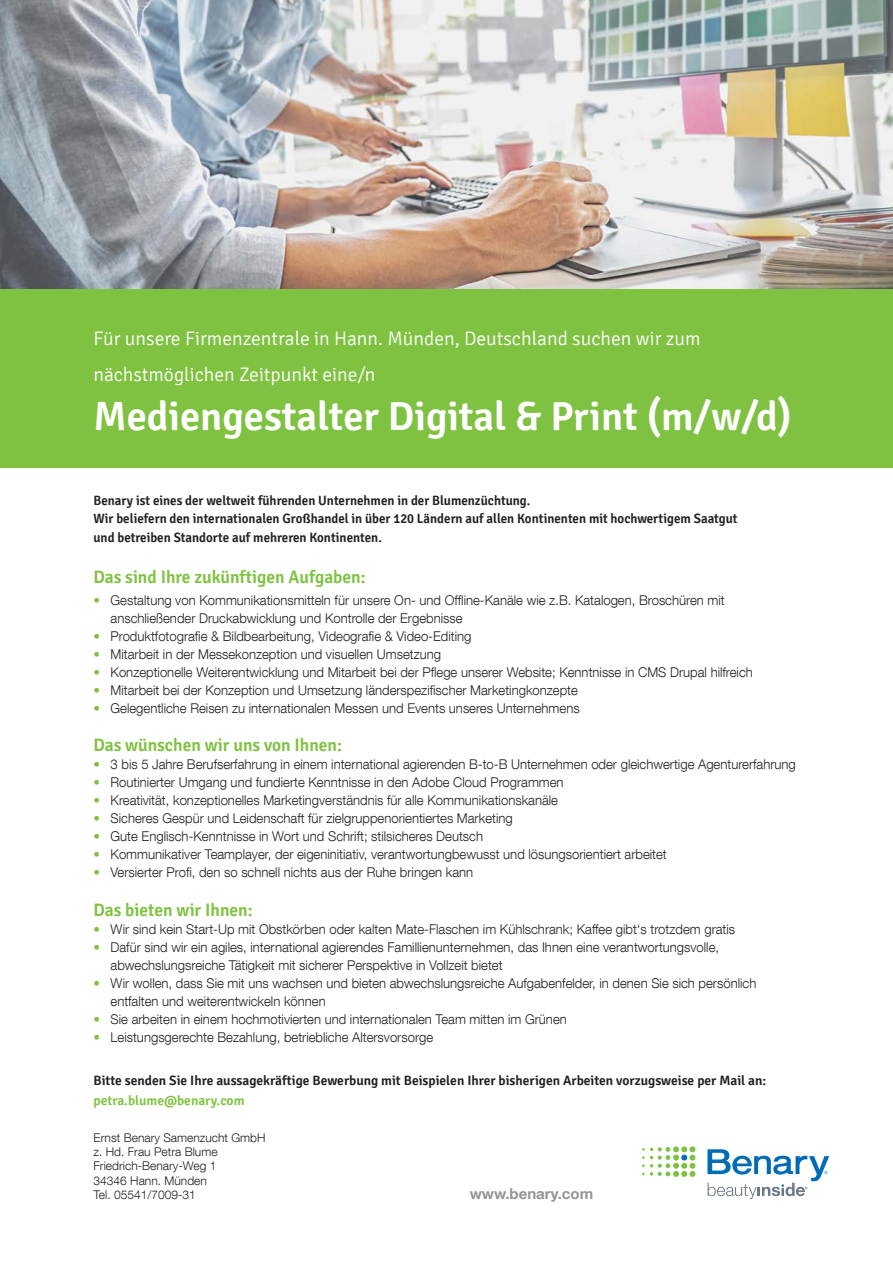
<style>
.page{position:relative;width:893px;height:1263px;background:#fff}
.page>*{position:absolute;margin:0;border:0;box-sizing:border-box;transform-origin:0 0}
.t1{font:600 40.5px "Signika";color:#fff}
.t2{font:300 19.5px "Signika";color:#fff}
.t3{font:600 18px "Signika";color:#7fc241}
.t4{font:700 15px "Helvetica Neue LT Com";color:#939598}
.t5{font:300 13.5px/18px "Helvetica Neue LT Com";color:#231f20}
.t6{font:600 13.5px/18px "Signika";color:#231f20;scale:.96 1}
.t7{font:600 13.5px/19.5px "Signika";color:#231f20}
.t8{font:300 12px "Helvetica Neue LT Com";color:#231f20}
.s1{font-weight:700;color:#7fc241}
.s2{color:#7fc241}
</style>
<div class="page">
<svg style="left:642px;top:1146px;width:53px;height:31px"></svg>
<svg style="left:707px;top:1149px;width:122px;height:50px"></svg>
<img style="left:0;top:0;width:893px;height:289px">
<div style="left:0;top:289px;width:893px;height:179px;background:#7fc241"></div>
<p class="t2" style="left:94px;top:328px;width:609px">Für unsere Firmenzentrale in Hann. Münden, Deutschland suchen wir zum</p>
<p class="t2" style="left:94px;top:364px;width:283px">nächstmöglichen Zeitpunkt eine/n</p>
<p class="t1" style="left:94px;top:393px;width:700px">Mediengestalter Digital &amp; Print (m/w/d)</p>
<p class="t6" style="left:94px;top:492px;width:672px">Benary ist eines der weltweit führenden Unternehmen in der Blumenzüchtung.<br>Wir beliefern den internationalen Großhandel in über 120 Ländern auf allen Kontinenten mit hochwertigem Saatgut</p>
<p class="t6" style="left:94px;top:529px;width:302px">und betreiben Standorte auf mehreren Kontinenten.</p>
<p class="t3" style="left:94px;top:567px;width:274px">Das sind Ihre zukünftigen Aufgaben:</p>
<p class="t5" style="left:111px;top:591px;width:616px;text-indent:-17px"><span class="s1">•</span> Gestaltung von Kommunikationsmitteln für unsere On- und Offline-Kanäle wie z.B. Katalogen, Broschüren mit anschließender Druckabwicklung und Kontrolle der Ergebnisse</p>
<p class="t5" style="left:94px;top:627px;width:379px"><span class="s1">•</span> Produktfotografie &amp; Bildbearbeitung, Videografie &amp; Video-Editing</p>
<p class="t5" style="left:94px;top:645px;width:349px"><span class="s1">•</span> Mitarbeit in der Messekonzeption und visuellen Umsetzung</p>
<p class="t5" style="left:94px;top:663px;width:661px"><span class="s1">•</span> Konzeptionelle Weiterentwicklung und Mitarbeit bei der Pflege unserer Website; Kenntnisse in CMS Drupal hilfreich</p>
<p class="t5" style="left:94px;top:681px;width:486px"><span class="s1">•</span> Mitarbeit bei der Konzeption und Umsetzung länderspezifischer Marketingkonzepte</p>
<p class="t5" style="left:94px;top:699px;width:488px"><span class="s1">•</span> Gelegentliche Reisen zu internationalen Messen und Events unseres Unternehmens</p>
<p class="t3" style="left:94px;top:734px;width:250px">Das wünschen wir uns von Ihnen:</p>
<p class="t5" style="left:94px;top:755px;width:704px"><span class="s1">•</span> 3 bis 5 Jahre Berufserfahrung in einem international agierenden B-to-B Unternehmen oder gleichwertige Agenturerfahrung</p>
<p class="t5" style="left:94px;top:773px;width:472px"><span class="s1">•</span> Routinierter Umgang und fundierte Kenntnisse in den Adobe Cloud Programmen</p>
<p class="t5" style="left:94px;top:791px;width:466px"><span class="s1">•</span> Kreativität, konzeptionelles Marketingverständnis für alle Kommunikationskanäle</p>
<p class="t5" style="left:94px;top:809px;width:421px"><span class="s1">•</span> Sicheres Gespür und Leidenschaft für zielgruppenorientiertes Marketing</p>
<p class="t5" style="left:94px;top:827px;width:391px"><span class="s1">•</span> Gute Englisch-Kenntnisse in Wort und Schrift; stilsicheres Deutsch</p>
<p class="t5" style="left:94px;top:845px;width:575px"><span class="s1">•</span> Kommunikativer Teamplayer, der eigeninitiativ, verantwortungbewusst und lösungsorientiert arbeitet</p>
<p class="t5" style="left:94px;top:863px;width:381px"><span class="s1">•</span> Versierter Profi, den so schnell nichts aus der Ruhe bringen kann</p>
<p class="t3" style="left:94px;top:899px;width:161px">Das bieten wir Ihnen:</p>
<p class="t5" style="left:94px;top:920px;width:643px"><span class="s1">•</span> Wir sind kein Start-Up mit Obstkörben oder kalten Mate-Flaschen im Kühlschrank; Kaffee gibt‘s trotzdem gratis</p>
<p class="t5" style="left:111px;top:938px;width:610px;text-indent:-17px"><span class="s1">•</span> Dafür sind wir ein agiles, international agierendes Famillienunternehmen, das Ihnen eine verantwortungsvolle, abwechslungsreiche Tätigkeit mit sicherer Perspektive in Vollzeit bietet</p>
<p class="t5" style="left:111px;top:974px;width:647px;text-indent:-17px"><span class="s1">•</span> Wir wollen, dass Sie mit uns wachsen und bieten abwechslungsreiche Aufgabenfelder, in denen Sie sich persönlich entfalten und weiterentwickeln können</p>
<p class="t5" style="left:94px;top:1010px;width:475px"><span class="s1">•</span> Sie arbeiten in einem hochmotivierten und internationalen Team mitten im Grünen</p>
<p class="t5" style="left:94px;top:1028px;width:341px"><span class="s1">•</span> Leistungsgerechte Bezahlung, betriebliche Altersvorsorge</p>
<p class="t7" style="left:94px;top:1071px;width:674px">Bitte senden Sie Ihre aussagekräftige Bewerbung mit Beispielen Ihrer bisherigen Arbeiten vorzugsweise per Mail an: <span class="s2">petra.blume@benary.com</span></p>
<p class="t8" style="left:94px;top:1130px;width:174px">Ernst Benary Samenzucht GmbH</p>
<p class="t8" style="left:94px;top:1144px;width:126px">z. Hd. Frau Petra Blume</p>
<p class="t8" style="left:94px;top:1159px;width:124px">Friedrich-Benary-Weg 1</p>
<p class="t8" style="left:94px;top:1173px;width:115px">34346 Hann. Münden</p>
<p class="t8" style="left:94px;top:1187px;width:104px">Tel. 05541/7009-31</p>
<p class="t4" style="left:470px;top:1184px;width:125px">www.benary.com</p>
</div>
